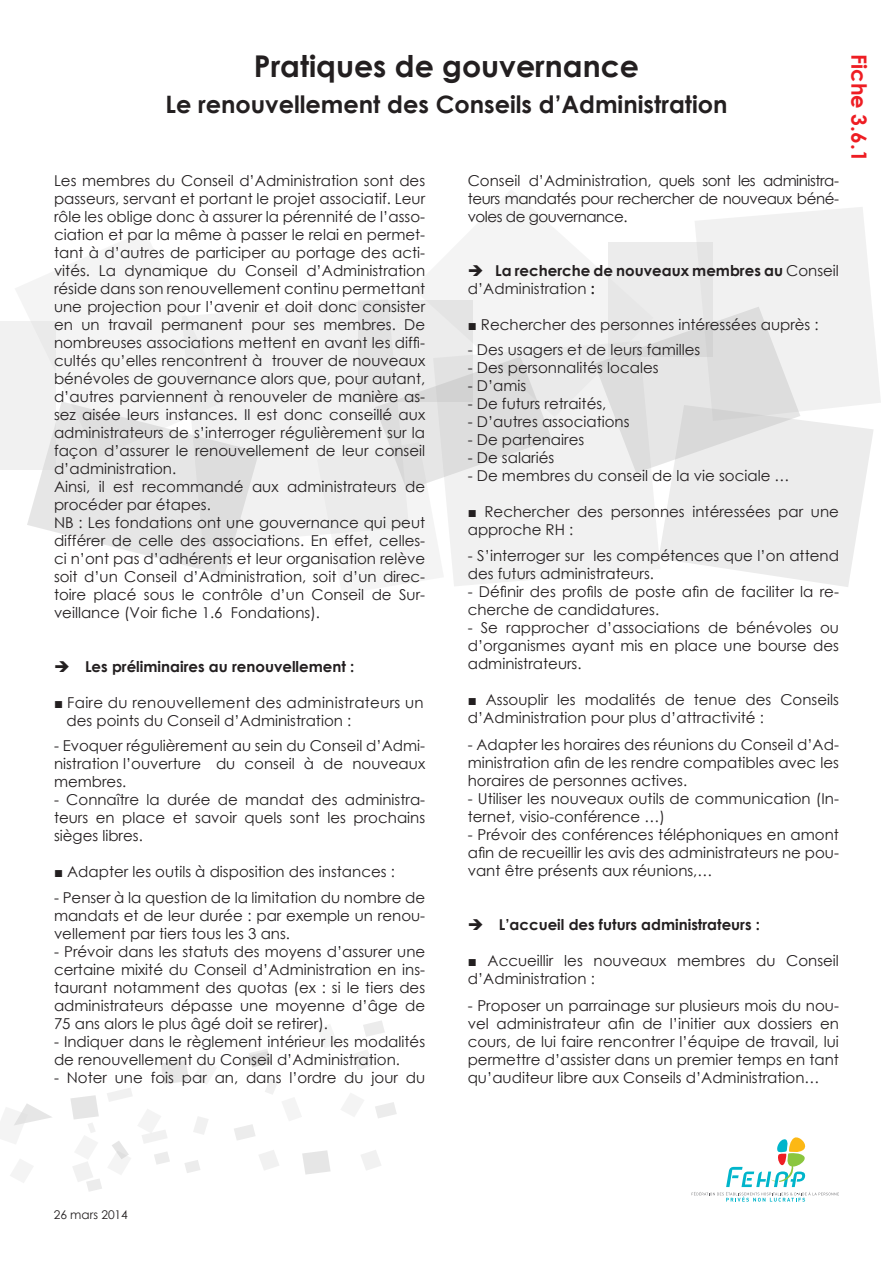
<style>
.page{position:relative;width:893px;height:1263px;background:#fff}
.page>*{position:absolute;margin:0;border:0;box-sizing:border-box;transform-origin:0 0}
.t1{font:700 30px "Century Gothic";color:#231f20}
.t2{font:700 24px "Century Gothic";color:#231f20}
.t3{font:700 21px "Century Gothic";color:#ee1d23}
.t4{font:15px/18px "Century Gothic";color:#231f20;text-align:justify}
.t5{font:700 15px/18px "Century Gothic";color:#231f20}
.t6{font:15px/18px "Century Gothic";letter-spacing:.02em;color:#231f20}
.t7{font:12px "Century Gothic";color:#231f20}
.s1{font-weight:400}
</style>
<div class="page">
<svg style="left:413px;top:190px;width:181px;height:151px;fill:#f4f4f4"></svg>
<svg style="left:16px;top:231px;width:166px;height:170px;fill:#f4f4f4"></svg>
<div style="left:473px;top:341px;width:121px;height:237px;background:#f1f1f1"></div>
<svg style="left:182px;top:299px;width:206px;height:241px;fill:#f1f1f1"></svg>
<svg style="left:27px;top:401px;width:232px;height:174px"></svg>
<div style="left:0;top:321px;width:56px;height:149px;background:#f1f1f1"></div>
<div style="left:358px;top:300px;width:115px;height:101px;background:#ececec"></div>
<svg style="left:317px;top:357px;width:235px;height:237px"></svg>
<svg style="left:594px;top:207px;width:287px;height:380px"></svg>
<svg style="left:0;top:1104px;width:52px;height:40px"></svg>
<svg style="left:234px;top:1124px;width:21px;height:16px"></svg>
<svg style="left:70px;top:1060px;width:146px;height:132px"></svg>
<svg style="left:318px;top:1025px;width:19px;height:22px"></svg>
<svg style="left:265px;top:1079px;width:36px;height:42px"></svg>
<svg style="left:302px;top:1150px;width:29px;height:24px"></svg>
<svg style="left:341px;top:1094px;width:23px;height:22px"></svg>
<svg style="left:352px;top:1050px;width:21px;height:20px"></svg>
<svg style="left:259px;top:1150px;width:20px;height:20px"></svg>
<svg style="left:361px;top:1150px;width:20px;height:20px"></svg>
<svg style="left:363px;top:1021px;width:22px;height:16px"></svg>
<svg style="left:375px;top:1102px;width:22px;height:16px"></svg>
<svg style="left:249px;top:1049px;width:22px;height:18px"></svg>
<svg style="left:10px;top:1159px;width:23px;height:24px"></svg>
<svg style="left:692px;top:1137px;width:147px;height:64px"></svg>
<p class="t1" style="left:254px;top:43px;width:387px">Pratiques de gouvernance</p>
<p class="t2" style="left:165px;top:86px;width:564px">Le renouvellement des Conseils d’Administration</p>
<p class="t4" style="left:54px;top:171px;width:373px">Les membres du Conseil d’Administration sont des passeurs, servant et portant le projet associatif. Leur rôle les oblige donc à assurer la pérennité de l’asso&shy;ciation et par la même à passer le relai en permet&shy;tant à d’autres de participer au portage des acti&shy;vités. La dynamique du Conseil d’Administration réside dans son renouvellement continu permettant une projection pour l’avenir et doit donc consister en un travail permanent pour ses membres. De nombreuses associations mettent en avant les diffi&shy;cultés qu’elles rencontrent à trouver de nouveaux bénévoles de gouvernance alors que, pour autant, d’autres parviennent à renouveler de manière as&shy;sez aisée leurs instances. Il est donc conseillé aux administrateurs de s’interroger régulièrement sur la façon d’assurer le renouvellement de leur conseil d’administration.</p>
<p class="t4" style="left:54px;top:477px;width:373px">Ainsi, il est recommandé aux administrateurs de procéder par étapes.</p>
<p class="t4" style="left:54px;top:513px;width:373px">NB : Les fondations ont une gouvernance qui peut différer de celle des associations. En effet, celles&shy;ci n’ont pas d’adhérents et leur organisation relève soit d’un Conseil d’Administration, soit d’un direc&shy;toire placé sous le contrôle d’un Conseil de Sur&shy;veillance (Voir fiche 1.6 Fondations).</p>
<p class="t5" style="left:54px;top:656px;width:302px">➔ Les préliminaires au renouvellement :</p>
<p class="t6" style="left:66px;top:693px;width:359px;text-indent:-12px">■ Faire du renouvellement des administrateurs un des points du Conseil d’Administration :</p>
<p class="t4" style="left:54px;top:736px;width:373px">- Evoquer régulièrement au sein du Conseil d’Admi&shy;nistration l’ouverture du conseil à de nouveaux membres.</p>
<p class="t4" style="left:54px;top:790px;width:373px">- Connaître la durée de mandat des administra&shy;teurs en place et savoir quels sont les prochains sièges libres.</p>
<p class="t4" style="left:54px;top:862px;width:342px">■ Adapter les outils à disposition des instances :</p>
<p class="t4" style="left:54px;top:888px;width:373px">- Penser à la question de la limitation du nombre de mandats et de leur durée : par exemple un renou&shy;vellement par tiers tous les 3 ans.</p>
<p class="t4" style="left:54px;top:942px;width:373px">- Prévoir dans les statuts des moyens d’assurer une certaine mixité du Conseil d’Administration en ins&shy;taurant notamment des quotas (ex : si le tiers des administrateurs dépasse une moyenne d’âge de 75 ans alors le plus âgé doit se retirer).</p>
<p class="t4" style="left:54px;top:1032px;width:373px">- Indiquer dans le règlement intérieur les modalités de renouvellement du Conseil d’Administration.</p>
<p class="t4" style="left:54px;top:1068px;width:373px">- Noter une fois par an, dans l’ordre du jour du</p>
<p class="t4" style="left:468px;top:171px;width:373px">Conseil d’Administration, quels sont les administra&shy;teurs mandatés pour rechercher de nouveaux béné&shy;voles de gouvernance.</p>
<p class="t5" style="left:468px;top:260px;width:373px">➔ La recherche de nouveaux membres au <span class="s1">Conseil d’Administration</span> :</p>
<p class="t4" style="left:468px;top:315px;width:352px">■ Rechercher des personnes intéressées auprès :</p>
<p class="t4" style="left:468px;top:340px;width:234px">- Des usagers et de leurs familles</p>
<p class="t4" style="left:468px;top:358px;width:192px">- Des personnalités locales</p>
<p class="t4" style="left:468px;top:376px;width:60px">- D’amis</p>
<p class="t4" style="left:468px;top:394px;width:140px">- De futurs retraités,</p>
<p class="t4" style="left:468px;top:412px;width:163px">- D’autres associations</p>
<p class="t4" style="left:468px;top:430px;width:118px">- De partenaires</p>
<p class="t4" style="left:468px;top:448px;width:88px">- De salariés</p>
<p class="t4" style="left:468px;top:466px;width:323px">- De membres du conseil de la vie sociale …</p>
<p class="t4" style="left:468px;top:502px;width:373px">■ Rechercher des personnes intéressées par une approche RH :</p>
<p class="t4" style="left:468px;top:546px;width:373px">- S’interroger sur les compétences que l’on attend des futurs administrateurs.</p>
<p class="t4" style="left:468px;top:582px;width:373px">- Définir des profils de poste afin de faciliter la re&shy;cherche de candidatures.</p>
<p class="t4" style="left:468px;top:618px;width:373px">- Se rapprocher d’associations de bénévoles ou d’organismes ayant mis en place une bourse des administrateurs.</p>
<p class="t4" style="left:468px;top:690px;width:373px">■ Assouplir les modalités de tenue des Conseils d’Administration pour plus d’attractivité :</p>
<p class="t4" style="left:468px;top:735px;width:373px">- Adapter les horaires des réunions du Conseil d’Ad&shy;ministration afin de les rendre compatibles avec les horaires de personnes actives.</p>
<p class="t4" style="left:468px;top:789px;width:373px">- Utiliser les nouveaux outils de communication (In&shy;ternet, visio-conférence …)</p>
<p class="t4" style="left:468px;top:825px;width:373px">- Prévoir des conférences téléphoniques en amont afin de recueillir les avis des administrateurs ne pou&shy;vant être présents aux réunions,…</p>
<p class="t5" style="left:468px;top:914px;width:294px">➔ L’accueil des futurs administrateurs :</p>
<p class="t4" style="left:468px;top:951px;width:373px">■ Accueillir les nouveaux membres du Conseil d’Administration :</p>
<p class="t4" style="left:468px;top:996px;width:373px">- Proposer un parrainage sur plusieurs mois du nou&shy;vel administrateur afin de l’initier aux dossiers en cours, de lui faire rencontrer l’équipe de travail, lui permettre d’assister dans un premier temps en tant qu’auditeur libre aux Conseils d’Administration…</p>
<p class="t3" style="left:875px;top:54px;width:109px;rotate:90deg">Fiche 3.6.1</p>
<p class="t7" style="left:54px;top:1206px;width:76px">26 mars 2014</p>
</div>
